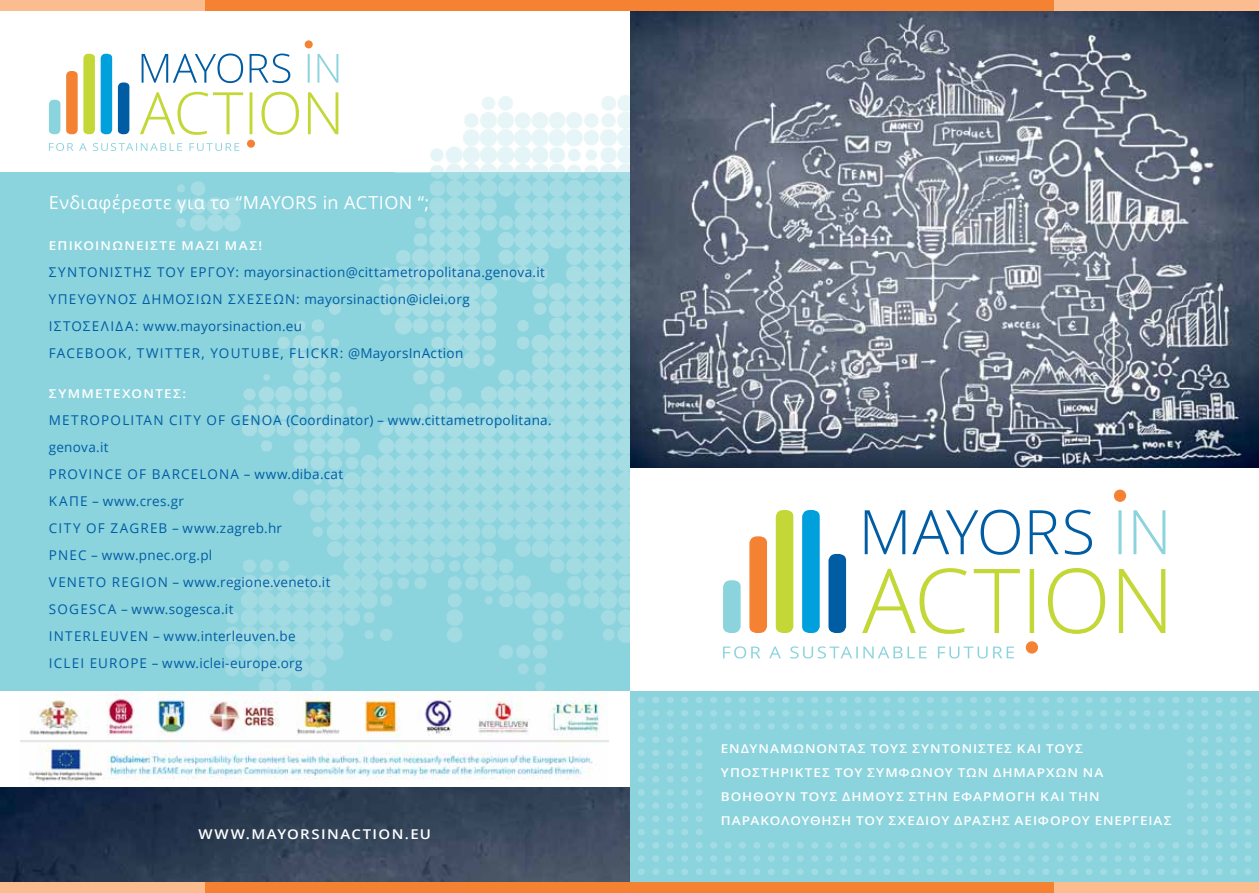
<style>
.page{position:relative;width:1259px;height:893px;background:#fff}
.page>*{position:absolute;margin:0;border:0;box-sizing:border-box;transform-origin:0 0}
.t1{font:18px "Open Sans";letter-spacing:.025em;color:#fff}
.t2{font:13.5px/27px "Open Sans";letter-spacing:.025em;color:#005da4}
.t3{font:600 13.5px "Open Sans";letter-spacing:.09em;color:#fff;scale:1.11 1}
.t4{font:600 12.15px/24px "Open Sans";letter-spacing:.065em;color:#fff;scale:1.11 1}
.t5{font:600 12.15px "Open Sans";letter-spacing:.09em;color:#fff;scale:1.11 1}
</style>
<div class="page">
<svg style="left:629px;top:691px;width:630px;height:191px;background:#90d4de"></svg>
<div style="left:776px;top:510px;width:17px;height:123px;background:#c3d837"></div>
<svg style="left:802px;top:510px;width:17px;height:123px;background:#06a2dc"></svg>
<svg style="left:749px;top:536px;width:18px;height:97px;background:#f5883c"></svg>
<svg style="left:723px;top:580px;width:17px;height:53px"></svg>
<svg style="left:828px;top:554px;width:18px;height:79px"></svg>
<div style="left:1025px;top:641px;width:13px;height:13px;background:#f58232;border-radius:50%"></div>
<svg style="left:862px;top:568px;width:303px;height:66px"></svg>
<div style="left:1114px;top:490px;width:12px;height:12px;background:#f58232;border-radius:50%"></div>
<svg style="left:1118px;top:510px;width:47px;height:44px"></svg>
<svg style="left:864px;top:510px;width:228px;height:45px"></svg>
<svg style="left:723px;top:646px;width:291px;height:12px"></svg>
<img style="left:629px;top:11px;width:630px;height:457px">
<div style="left:708px;top:735px;width:472px;height:102px;background:#8bd3dd"></div>
<div style="left:629px;top:882px;width:425px;height:11px;background:#f58232"></div>
<div style="left:1054px;top:882px;width:205px;height:11px;background:#fbbd8f"></div>
<div style="left:629px;top:0;width:425px;height:11px;background:#f58232"></div>
<div style="left:1054px;top:0;width:205px;height:11px;background:#fbbd8f"></div>
<div style="left:83px;top:54px;width:12px;height:80px;background:#c3d837;border-radius:5px"></div>
<div style="left:101px;top:54px;width:11px;height:80px;background:#00a0dc;border-radius:5px"></div>
<div style="left:66px;top:71px;width:12px;height:63px;background:#f58232;border-radius:5px"></div>
<div style="left:49px;top:100px;width:11px;height:34px;background:#8bd3dd;border-radius:5px"></div>
<div style="left:118px;top:82px;width:11px;height:52px;background:#005da4;border-radius:5px"></div>
<div style="left:247px;top:140px;width:8px;height:8px;background:#f58232;border-radius:50%"></div>
<svg style="left:140px;top:92px;width:198px;height:43px"></svg>
<div style="left:305px;top:40px;width:8px;height:8px;background:#f58232;border-radius:50%"></div>
<svg style="left:308px;top:54px;width:30px;height:29px"></svg>
<svg style="left:142px;top:53px;width:148px;height:30px"></svg>
<svg style="left:49px;top:143px;width:190px;height:8px"></svg>
<div style="left:0;top:172px;width:629px;height:519px;background:#8bd3dd"></div>
<img style="left:175px;top:172px;width:454px;height:519px">
<img style="left:0;top:787px;width:629px;height:95px">
<div style="left:204px;top:882px;width:425px;height:11px;background:#f58232"></div>
<div style="left:0;top:882px;width:204px;height:11px;background:#fbbd8f"></div>
<img style="left:20px;top:692px;width:589px;height:90px">
<div style="left:204px;top:0;width:425px;height:11px;background:#f58232"></div>
<div style="left:0;top:0;width:204px;height:11px;background:#fbbd8f"></div>
<img style="left:430px;top:95px;width:199px;height:77px">
<h1 class="t1" style="left:49px;top:190px;width:382px">Ενδιαφέρεστε για το “MAYORS in ACTION “;</h1>
<p class="t4" style="left:49px;top:233px;width:18px">ΕΠΙΚΟΙΝΩΝ</p>
<p class="t4" style="left:136px;top:233px;width:16px">ΕΙΣΤ</p>
<p class="t4" style="left:168px;top:233px;width:61px">Ε ΜΑΖΙΜΑΣ</p>
<p class="t4" style="left:259px;top:233px;width:5px">!</p>
<p class="t2" style="left:49px;top:258px;width:497px">Συντονιστής του έ ργου: mayorsinaction@cittametropolitana.genova.it<br>Υπεύθυνος Δη μοσίων σχέσε</p>
<p class="t2" style="left:49px;top:285px;width:422px;text-indent:224px">ων: mayorsinaction@iclei.org<br>Ιστοσελίδα: www.mayorsinaction.eu<br>Fac eboo k, Twitter, Yo uTube, Flic kr: @MayorsInAction</p>
<p class="t5" style="left:49px;top:386px;width:125px">ΣΥΜΜΕΤΈΧΟΝΤΕΣ:</p>
<p class="t2" style="left:49px;top:407px;width:33px">Metro</p>
<p class="t2" style="left:101px;top:407px;width:38px">po litan</p>
<p class="t2" style="left:169px;top:407px;width:18px">City</p>
<p class="t2" style="left:206px;top:407px;width:55px">of Genoa</p>
<p class="t2" style="left:286px;top:407px;width:267px">(Coordinator) – www.cittametropolitana.</p>
<p class="t2" style="left:49px;top:434px;width:61px">genova.it<br>Pro</p>
<p class="t2" style="left:79px;top:461px;width:19px">vinc</p>
<p class="t2" style="left:114px;top:461px;width:48px">e of Barc</p>
<p class="t2" style="left:191px;top:461px;width:28px">elona</p>
<p class="t2" style="left:244px;top:461px;width:101px">– www.diba.cat</p>
<p class="t2" style="left:49px;top:488px;width:137px">ΚΑΠ Ε – www.cres.gr<br>City</p>
<p class="t2" style="left:49px;top:515px;width:235px;text-indent:101px">eb – www.zagreb.hr<br>P NE C – www.pnec.org.pl<br>VENETO Region</p>
<p class="t2" style="left:86px;top:515px;width:45px">of Zagr</p>
<p class="t2" style="left:49px;top:569px;width:283px;text-indent:124px">– www.regione.veneto.it<br>SOGE SCA – www.sogesca.it<br>INTERLEUVE</p>
<p class="t2" style="left:49px;top:623px;width:255px;text-indent:89px">N – www.interleuven.be<br>ICLE I E uro pe – www.iclei-europe.org</p>
<p class="t3" style="left:198px;top:824px;width:211px">WWW.MAYORSINACTION.EU</p>
<p class="t4" style="left:721px;top:737px;width:408px">ΕΝΔΥΝΑΜΏΝΟΝΤΑΣ ΤΟΥΣ ΣΥΝΤΟΝΙΣΤΈΣ ΚΑΙ ΤΟΥΣ ΥΠΟΣΤΗΡΙΚΤΈΣ ΤΟΥ ΣΥΜΦΏΝΟΥ ΤΩΝ ΔΗΜΆΡΧΩΝ ΝΑ ΒΟΗΘΟΎΝ ΤΟΥΣ ΔΉ ΜΟΥΣ ΣΤΗΝ ΕΦΑΡΜΟΓΉ ΚΑΙ ΤΗΝ ΠΑΡΑΚΟΛΟΎΘΗΣΗ ΤΟΥ ΣΧΕΔΊ ΟΥ ΔΡΆΣΗΣ ΑΕ ΙΦΌΡΟΥ ΕΝΈΡΓΕΙΑΣ</p>
</div>
